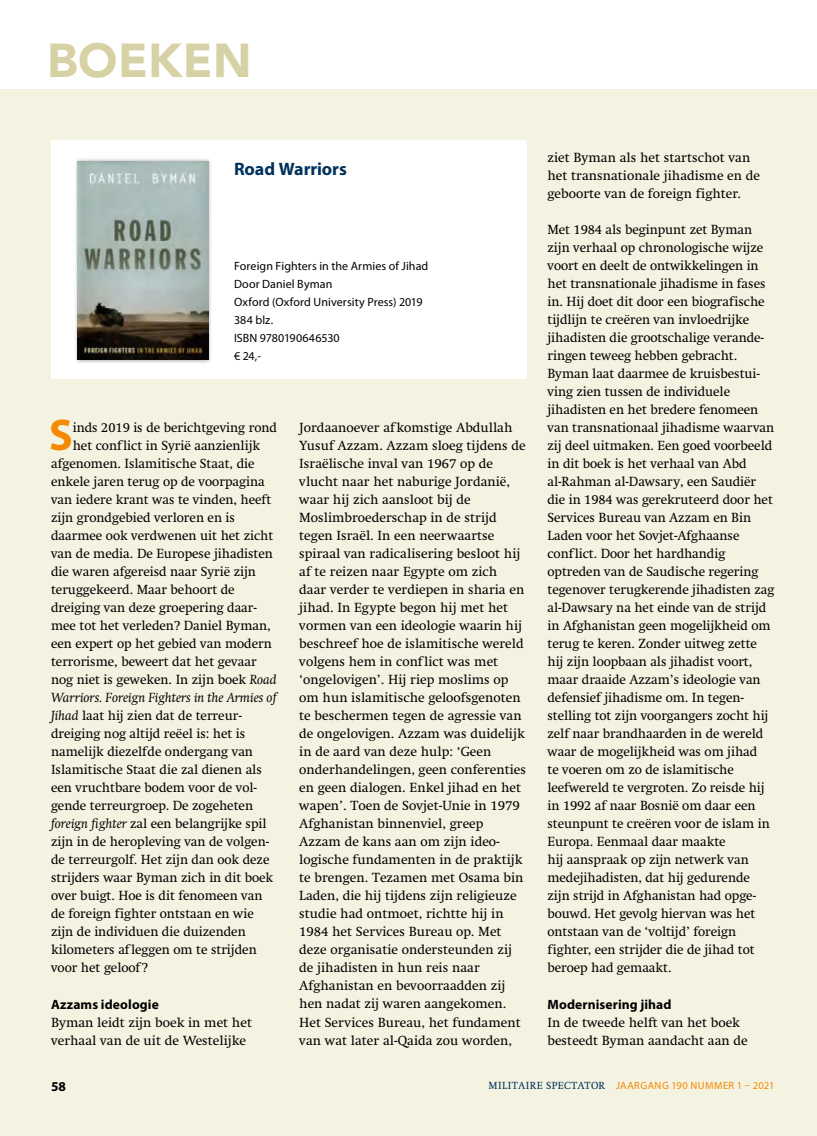
<style>
.page{position:relative;width:817px;height:1136px;background:#fff}
.page>*{position:absolute;margin:0;border:0;box-sizing:border-box;transform-origin:0 0}
.t1{font:900 47.25px "Avenir LT Std";letter-spacing:.01em;color:#d6d2a5}
.t2{font:700 44.7px "Myriad Pro";color:#f58900}
.t3{font:700 18px "Myriad Pro";letter-spacing:-.005em;color:#00325c}
.t4{font:13.5px/18px "Swift LT Std";letter-spacing:-.005em;color:#000}
.t5{font:italic 13.5px "Swift LT Std";letter-spacing:-.005em;color:#000}
.t6{font:700 13.5px "Myriad Pro";letter-spacing:.01em;color:#000}
.t7{font:12px/18px "Myriad Pro";letter-spacing:.005em;color:#000}
.t8{font:10.5px "Myriad Pro";letter-spacing:.045em;color:#f58900}
.s1{font-style:italic}
.s2{font-family:"Swift LT Std";color:#00325c}
</style>
<div class="page">
<div style="left:0;top:89px;width:816px;height:1046px;background:#f4f3e1"></div>
<div style="left:51px;top:140px;width:475px;height:238px;background:#fff"></div>
<div style="left:74px;top:157px;width:138px;height:207px;background:#000;opacity:.35"></div>
<img style="left:78px;top:161px;width:130px;height:199px">
<h1 class="t1" style="left:47px;top:32px;width:206px">BOEKEN</h1>
<h3 class="t3" style="left:234px;top:157px;width:114px">Road Warriors</h3>
<p class="t7" style="left:234px;top:257px;width:196px">Foreign Fighters in the Armies of Jihad<br>Door Daniel Byman<br>Oxford (Oxford University Press) 2019<br>384 blz.<br>ISBN 9780190646530<br>€ 24,-</p>
<h2 class="t2" style="left:49px;top:406px;width:25px">S</h2>
<p class="t4" style="left:73px;top:419px;width:206px">inds 2019 is de berichtgeving rond</p>
<p class="t4" style="left:73px;top:437px;width:189px">het conflict in Syrië aanzienlijk</p>
<p class="t4" style="left:51px;top:455px;width:205px">afgenomen. Islamitische Staat, die</p>
<p class="t4" style="left:51px;top:473px;width:215px">enkele jaren terug op de voorpagina</p>
<p class="t4" style="left:51px;top:491px;width:222px">van iedere krant was te vinden, heeft</p>
<p class="t4" style="left:51px;top:509px;width:185px">zijn grondgebied verloren en is</p>
<p class="t4" style="left:51px;top:527px;width:224px">daarmee ook verdwenen uit het zicht</p>
<p class="t4" style="left:51px;top:545px;width:223px">van de media. De Europese jihadisten</p>
<p class="t4" style="left:51px;top:563px;width:206px">die waren afgereisd naar Syrië zijn</p>
<p class="t4" style="left:51px;top:581px;width:185px">teruggekeerd. Maar behoort de</p>
<p class="t4" style="left:51px;top:599px;width:207px">dreiging van deze groepering daar-</p>
<p class="t4" style="left:51px;top:617px;width:221px">mee tot het verleden? Daniel Byman,</p>
<p class="t4" style="left:51px;top:635px;width:222px">een expert op het gebied van modern</p>
<p class="t4" style="left:51px;top:653px;width:207px">terrorisme, beweert dat het gevaar</p>
<p class="t4" style="left:51px;top:671px;width:227px">nog niet is geweken. In zijn boek <span class="s1">Road</span></p>
<p class="t5" style="left:51px;top:690px;width:227px">Warriors. Foreign Fighters in the Armies of</p>
<p class="t4" style="left:51px;top:707px;width:192px"><span class="s1">Jihad</span> laat hij zien dat de terreur-</p>
<p class="t4" style="left:51px;top:725px;width:196px">dreiging nog altijd reëel is: het is</p>
<p class="t4" style="left:51px;top:743px;width:203px">namelijk diezelfde ondergang van</p>
<p class="t4" style="left:51px;top:761px;width:212px">Islamitische Staat die zal dienen als</p>
<p class="t4" style="left:51px;top:779px;width:207px">een vruchtbare bodem voor de vol-</p>
<p class="t4" style="left:51px;top:797px;width:203px">gende terreurgroep. De zogeheten</p>
<p class="t4" style="left:51px;top:815px;width:217px"><span class="s1">foreign fighter</span> zal een belangrijke spil</p>
<p class="t4" style="left:51px;top:833px;width:219px">zijn in de heropleving van de volgen-</p>
<p class="t4" style="left:51px;top:851px;width:220px">de terreurgolf. Het zijn dan ook deze</p>
<p class="t4" style="left:51px;top:869px;width:224px">strijders waar Byman zich in dit boek</p>
<p class="t4" style="left:51px;top:887px;width:213px">over buigt. Hoe is dit fenomeen van</p>
<p class="t4" style="left:51px;top:905px;width:204px">de foreign fighter ontstaan en wie</p>
<p class="t4" style="left:51px;top:923px;width:196px">zijn de individuen die duizenden</p>
<p class="t4" style="left:51px;top:941px;width:207px">kilometers afleggen om te strijden</p>
<p class="t4" style="left:51px;top:959px;width:98px">voor het geloof?</p>
<p class="t6" style="left:51px;top:995px;width:109px">Azzams ideologie</p>
<p class="t4" style="left:51px;top:1013px;width:202px">Byman leidt zijn boek in met het verhaal van de uit de Westelijke</p>
<p class="t4" style="left:299px;top:419px;width:228px">Jordaanoever afkomstige Abdullah Yusuf Azzam. Azzam sloeg tijdens de Israëlische inval van 1967 op de vlucht naar het naburige Jordanië, waar hij zich aansloot bij de Moslimbroederschap in de strijd tegen Israël. In een neerwaartse spiraal van radicalisering besloot hij af te reizen naar Egypte om zich daar verder te verdiepen in sharia en jihad. In Egypte begon hij met het vormen van een ideologie waarin hij beschreef hoe de islamitische wereld volgens hem in conflict was met ‘ongelovigen’. Hij riep moslims op om hun islamitische geloofsgenoten te beschermen tegen de agressie van de ongelovigen. Azzam was duidelijk in de aard van deze hulp: ‘Geen onderhandelingen, geen conferenties en geen dialogen. Enkel jihad en het wapen’. Toen de Sovjet-Unie in 1979<br>Afghanistan binnenviel, greep Azzam de kans aan om zijn ideo&shy;logische fundamenten in de praktijk te brengen. Tezamen met Osama bin Laden, die hij tijdens zijn religieuze studie had ontmoet, richtte hij in 1984 het Services Bureau op. Met deze organisatie ondersteunden zij de jihadisten in hun reis naar Afghanistan en bevoorraadden zij hen nadat zij waren aangekomen.<br>Het Services Bureau, het fundament van wat later al-Qaida zou worden,</p>
<p class="t4" style="left:547px;top:149px;width:214px">ziet Byman als het startschot van het transnationale jihadisme en de geboorte van de foreign fighter.</p>
<p class="t4" style="left:547px;top:221px;width:228px">Met 1984 als beginpunt zet Byman zijn verhaal op chronologische wijze voort en deelt de ontwikkelingen in het transnationale jihadisme in fases in. Hij doet dit door een biografische tijdlijn te creëren van invloedrijke jihadisten die grootschalige verande&shy;ringen teweeg hebben gebracht.<br>Byman laat daarmee de kruisbestui&shy;ving zien tussen de individuele jihadisten en het bredere fenomeen van transnationaal jihadisme waarvan zij deel uitmaken. Een goed voorbeeld in dit boek is het verhaal van Abd al-Rahman al-Dawsary, een Saudiër die in 1984 was gerekruteerd door het Services Bureau van Azzam en Bin Laden voor het Sovjet-Afghaanse conflict. Door het hardhandig optreden van de Saudische regering tegenover terugkerende jihadisten zag al-Dawsary na het einde van de strijd in Afghanistan geen mogelijkheid om terug te keren. Zonder uitweg zette hij zijn loopbaan als jihadist voort, maar draaide Azzam’s ideologie van defensief jihadisme om. In tegen&shy;stelling tot zijn voorgangers zocht hij zelf naar brandhaarden in de wereld waar de mogelijkheid was om jihad<br>te voeren om zo de islamitische leefwereld te vergroten. Zo reisde hij in 1992 af naar Bosnië om daar een steunpunt te creëren voor de islam in Europa. Eenmaal daar maakte<br>hij aanspraak op zijn netwerk van medejihadisten, dat hij gedurende zijn strijd in Afghanistan had opge-- bouwd. Het gevolg hiervan was het ontstaan van de ‘voltijd’ foreign fighter, een strijder die de jihad tot beroep had gemaakt.</p>
<p class="t6" style="left:547px;top:995px;width:125px">Modernisering jihad</p>
<p class="t4" style="left:547px;top:1013px;width:202px">In de tweede helft van het boek besteedt Byman aandacht aan de</p>
<p class="t6" style="left:51px;top:1077px;width:16px">58</p>
<p class="t8" style="left:488px;top:1078px;width:287px"><span class="s2">MILITAIRE SPECTATOR</span> JAARGANG 190 NUMMER 1 – 2021</p>
</div>
